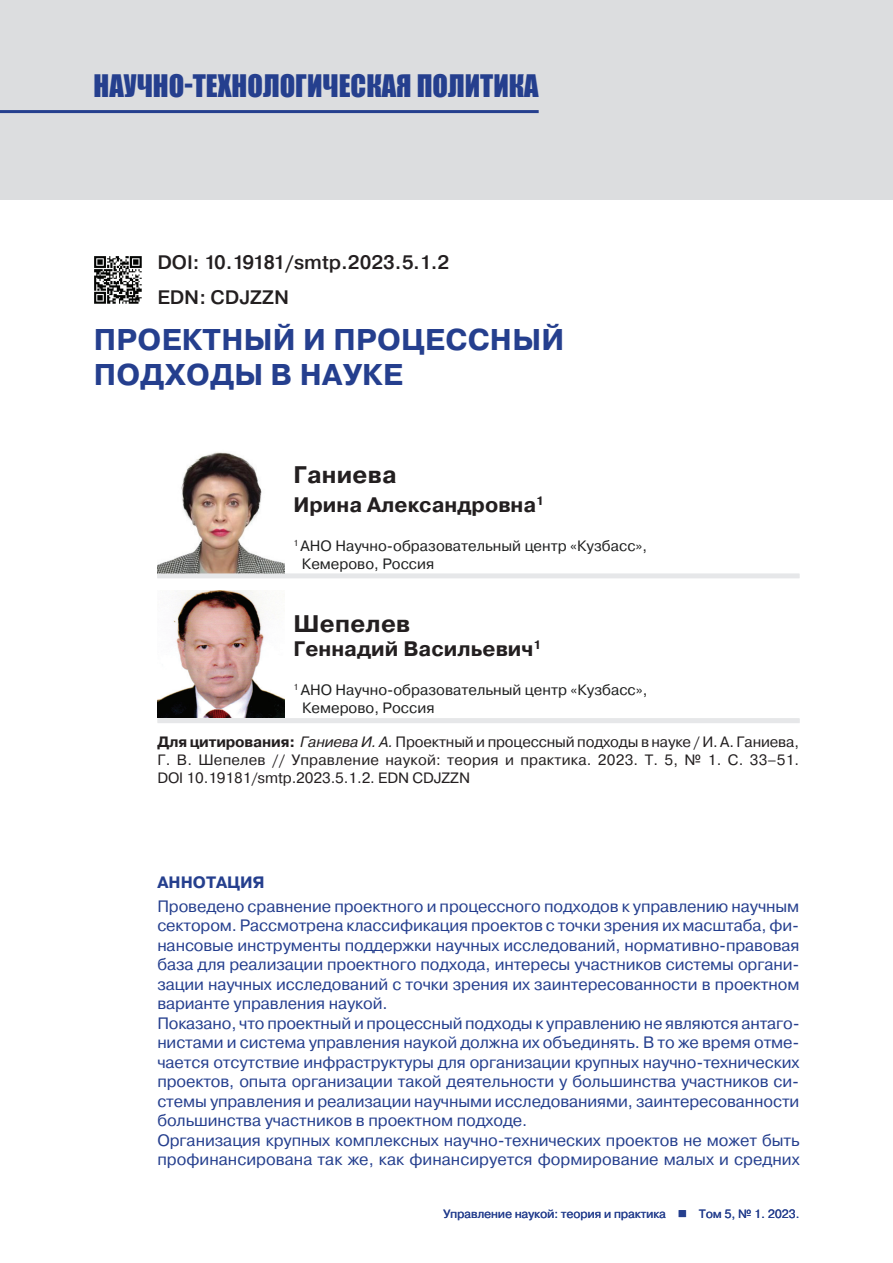
<style>
.page{position:relative;width:893px;height:1263px;background:#fff}
.page>*{position:absolute;margin:0;border:0;box-sizing:border-box;transform-origin:0 0}
.t1{font:700 30px/34.5px "Pragmatica";letter-spacing:.01em;color:#253f8e}
.t2{font:28.5px "Impact";color:#253f8e}
.t3{font:700 24px "Pragmatica";letter-spacing:.01em;color:#231f20}
.t4{font:700 21px "Pragmatica";color:#231f20}
.t5{font:500 19.5px/35.5px "Pragmatica";color:#231f20}
.t6{font:16.5px/19.5px "Pragmatica";letter-spacing:-.005em;color:#253f8e}
.t7{font:700 16.5px "Pragmatica";color:#253f8e}
.t8{font:15px/18px "Pragmatica";letter-spacing:.005em;color:#231f20;text-align:justify}
.t9{font:15px/18px "Pragmatica";color:#1f2020}
.t10{font:12px "Pragmatica";color:#253f8e}
.s1{font-weight:700}
.s2{font-style:italic}
</style>
<div class="page">
<div style="left:0;top:0;width:893px;height:200px;background:#dcdddf"></div>
<img style="left:157px;top:452px;width:128px;height:121px">
<img style="left:157px;top:590px;width:128px;height:128px">
<div style="left:157px;top:573px;width:642px;height:5px;background:#e6e7e9"></div>
<div style="left:158px;top:718px;width:641px;height:5px;background:#e6e7e9"></div>
<hr style="left:0;top:110px;width:539px;height:3px;background:#253f8e">
<img style="left:94px;top:256px;width:48px;height:48px">
<h2 class="t2" style="left:94px;top:64px;width:447px">НАУЧНО-ТЕХНОЛОГИЧЕСКАЯ ПОЛИТИКА</h2>
<p class="t5" style="left:157px;top:244px;width:293px">DOI: 10.19181/smtp.2023.5.1.2<br>EDN: CDJZZN</p>
<h1 class="t1" style="left:94px;top:323px;width:472px">ПРОЕКТНЫЙ И ПРОЦЕССНЫЙ<br>ПОДХОДЫ В НАУКЕ</h1>
<h3 class="t3" style="left:293px;top:459px;width:105px">Ганиева</h3>
<p class="t4" style="left:293px;top:491px;width:252px">Ирина Александровна<sup>1</sup></p>
<p class="t9" style="left:302px;top:537px;width:347px;text-indent:-9px"><sup>1</sup> АНО Научно-образовательный центр «Кузбасс»,<br>Кемерово, Россия</p>
<h3 class="t3" style="left:294px;top:608px;width:118px">Шепелев</h3>
<p class="t4" style="left:294px;top:635px;width:249px">Геннадий Васильевич<sup>1</sup></p>
<p class="t9" style="left:302px;top:681px;width:347px;text-indent:-9px"><sup>1</sup> АНО Научно-образовательный центр «Кузбасс»,<br>Кемерово, Россия</p>
<p class="t8" style="left:157px;top:733px;width:643px"><span class="s1">Для цитирования:</span> <span class="s2">Ганиева И. А.</span> Проектный и процессный подходы в науке / И. А. Ганиева, Г. В. Шепелев // Управление наукой: теория и практика. 2023. Т. 5, № 1. С. 33–51.<br>DOI 10.19181/smtp.2023.5.1.2. EDN CDJZZN</p>
<p class="t7" style="left:157px;top:871px;width:109px">АННОТАЦИЯ</p>
<p class="t6" style="left:157px;top:897px;width:644px">Проведено сравнение проектного и процессного подходов к управлению научным сектором. Рассмотрена классификация проектов с точки зрения их масштаба, фи&shy;нансовые инструменты поддержки научных исследований, нормативно-правовая база для реализации проектного подхода, интересы участников системы органи&shy;зации научных исследований с точки зрения их заинтересованности в проектном варианте управления наукой.<br>Показано, что проектный и процессный подходы к управлению не являются антаго&shy;нистами и система управления наукой должна их объединять. В то же время отме&shy;чается отсутствие инфраструктуры для организации крупных научно-технических проектов, опыта организации такой деятельности у большинства участников си&shy;стемы управления и реализации научными исследованиями, заинтересованности большинства участников в проектном подходе.<br>Организация крупных комплексных научно-технических проектов не может быть профинансирована так же, как финансируется формирование малых и средних</p>
<p class="t10" style="left:443px;top:1206px;width:245px">Управление наукой: теория и практика ■</p>
<p class="t10" style="left:699px;top:1206px;width:102px">Том 5, № 1. 2023.</p>
</div>
